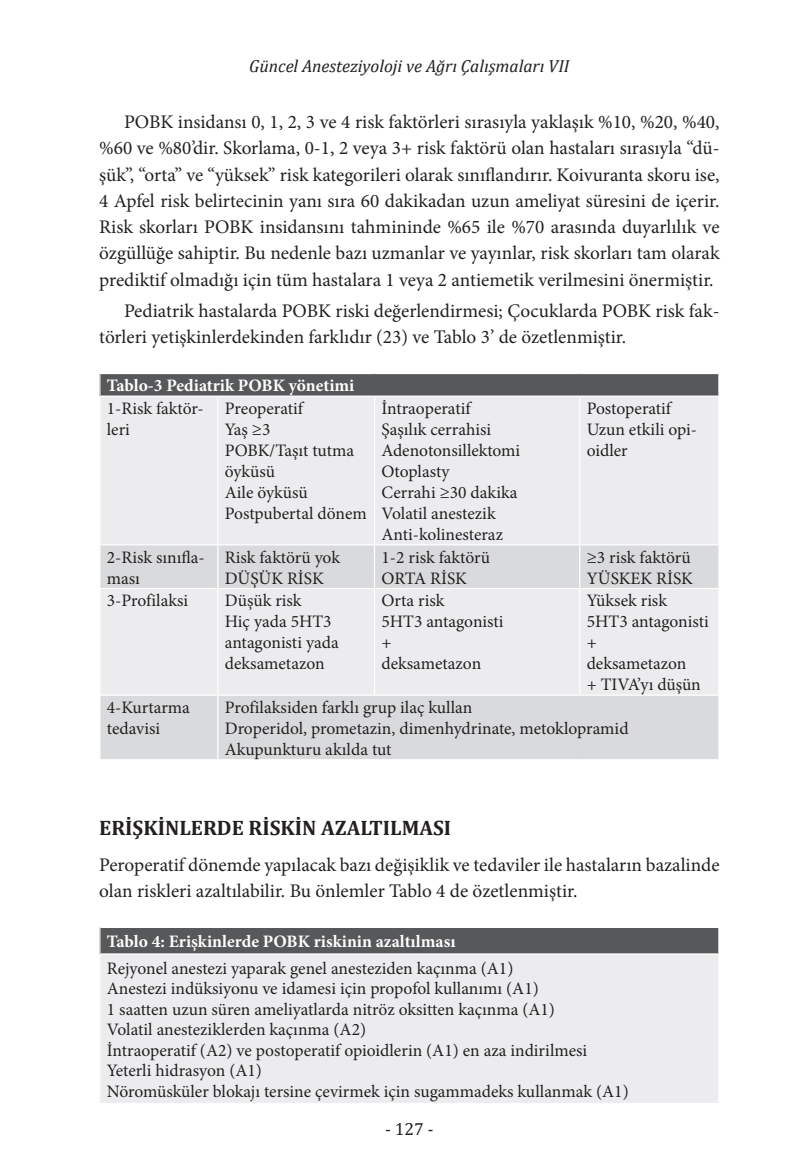
<style>
.page{position:relative;width:794px;height:1166px;background:#fff}
.page>*{position:absolute;margin:0;border:0;box-sizing:border-box;transform-origin:0 0}
.baslık_1{font:700 21px "Cambria";color:#231f20}
.duzyazi{font:19.25px/26.2px "Minion Pro";color:#231f20;text-align:justify}
.duzyazi_2{font:19.25px/26.2px "Minion Pro";color:#231f20}
.tabloyazi{font:17.5px/21px "Minion Pro";color:#231f20}
.tabloyazibold{font:700 17.5px "Minion Pro";color:#fff}
.t1{font:italic 17.5px "Cambria";color:#231f20}
.t2{font:17.5px "Cambria";color:#231f20}
</style>
<div class="page">
<div style="left:100px;top:373px;width:619px;height:23px;background:#57585a"></div>
<div style="left:101px;top:397px;width:617px;height:147px;background:#ececee"></div>
<svg style="left:100px;top:545px;width:618px;height:214px;background:#e2e3e5"></svg>
<hr style="left:217px;top:397px;width:1px;height:147px;background:#fff">
<hr style="left:374px;top:397px;width:1px;height:147px;background:#fff">
<hr style="left:579px;top:397px;width:1px;height:147px;background:#fff">
<hr style="left:217px;top:545px;width:1px;height:43px;background:#fff">
<hr style="left:374px;top:545px;width:1px;height:43px;background:#fff">
<hr style="left:579px;top:545px;width:1px;height:43px;background:#fff">
<hr style="left:99px;top:588px;width:119px;height:1px;background:#fff">
<hr style="left:218px;top:588px;width:156px;height:1px;background:#fff">
<hr style="left:217px;top:589px;width:1px;height:105px;background:#fff">
<hr style="left:374px;top:588px;width:206px;height:1px;background:#fff">
<hr style="left:374px;top:589px;width:1px;height:105px;background:#fff">
<hr style="left:580px;top:588px;width:139px;height:1px;background:#fff">
<hr style="left:579px;top:589px;width:1px;height:105px;background:#fff">
<hr style="left:99px;top:694px;width:119px;height:2px;background:#fff">
<hr style="left:218px;top:694px;width:156px;height:2px;background:#fff">
<hr style="left:217px;top:696px;width:1px;height:63px;background:#fff">
<hr style="left:374px;top:694px;width:206px;height:2px;background:#fff">
<hr style="left:580px;top:694px;width:139px;height:2px;background:#fff">
<hr style="left:99px;top:373px;width:119px;height:1px;background:#fff">
<svg style="left:99px;top:374px;width:1px;height:21px"></svg>
<hr style="left:218px;top:373px;width:156px;height:1px;background:#fff">
<hr style="left:374px;top:373px;width:206px;height:1px;background:#fff">
<hr style="left:580px;top:373px;width:139px;height:1px;background:#fff">
<svg style="left:718px;top:374px;width:1px;height:21px"></svg>
<hr style="left:99px;top:395px;width:119px;height:2px;background:#fff">
<hr style="left:218px;top:395px;width:156px;height:2px;background:#fff">
<hr style="left:374px;top:395px;width:206px;height:2px;background:#fff">
<hr style="left:580px;top:395px;width:139px;height:2px;background:#fff">
<div style="left:100px;top:927px;width:619px;height:27px;background:#57585a"></div>
<div style="left:100px;top:954px;width:619px;height:149px;background:#ececee"></div>
<hr style="left:718px;top:954px;width:1px;height:149px;background:#fff">
<hr style="left:99px;top:927px;width:620px;height:1px;background:#fff">
<svg style="left:99px;top:928px;width:1px;height:25px"></svg>
<svg style="left:718px;top:928px;width:1px;height:25px"></svg>
<hr style="left:99px;top:953px;width:620px;height:1px;background:#fff">
<p class="t1" style="left:249px;top:54px;width:322px">Güncel Anesteziyoloji ve Ağrı Çalışmaları VII</p>
<p class="duzyazi" style="left:99px;top:109px;width:622px;text-indent:25px">POBK insidansı 0, 1, 2, 3 ve 4 risk faktörleri sırasıyla yaklaşık %10, %20, %40, %60 ve %80’dir. Skorlama, 0-1, 2 veya 3+ risk faktörü olan hastaları sırasıyla “dü&shy;şük”, “orta” ve “yüksek” risk kategorileri olarak sınıflandırır. Koivuranta skoru ise, 4 Apfel risk belirtecinin yanı sıra 60 dakikadan uzun ameliyat süresini de içerir.<br>Risk skorları POBK insidansını tahmininde %65 ile %70 arasında duyarlılık ve özgüllüğe sahiptir. Bu nedenle bazı uzmanlar ve yayınlar, risk skorları tam olarak prediktif olmadığı için tüm hastalara 1 veya 2 antiemetik verilmesini önermiştir.</p>
<p class="duzyazi" style="left:99px;top:298px;width:622px;text-indent:25px">Pediatrik hastalarda POBK riski değerlendirmesi; Çocuklarda POBK risk fak&shy;törleri yetişkinlerdekinden farklıdır (23) ve Tablo 3’ de özetlenmiştir.</p>
<p class="tabloyazibold" style="left:107px;top:373px;width:249px">Tablo-3 Pediatrik POBK yönetimi</p>
<p class="tabloyazi" style="left:107px;top:398px;width:98px">1-Risk faktör&shy;leri</p>
<p class="tabloyazi" style="left:225px;top:398px;width:80px">Preoperatif</p>
<p class="tabloyazi" style="left:381px;top:398px;width:91px">İntraoperatif</p>
<p class="tabloyazi" style="left:381px;top:419px;width:111px">Şaşılık cerrahisi</p>
<p class="tabloyazi" style="left:381px;top:440px;width:140px">Adenotonsillektomi</p>
<p class="tabloyazi" style="left:381px;top:461px;width:70px">Otoplasty</p>
<p class="tabloyazi" style="left:381px;top:482px;width:138px">Cerrahi ≥30 dakika</p>
<p class="tabloyazi" style="left:381px;top:503px;width:116px">Volatil anestezik</p>
<p class="tabloyazi" style="left:381px;top:524px;width:123px">Anti-kolinesteraz</p>
<p class="tabloyazi" style="left:586px;top:398px;width:86px">Postoperatif</p>
<p class="tabloyazi" style="left:586px;top:419px;width:112px">Uzun etkili opi&shy;oidler</p>
<p class="tabloyazi" style="left:225px;top:419px;width:47px">Yaş ≥3</p>
<p class="tabloyazi" style="left:225px;top:440px;width:131px">POBK/Taşıt tutma öyküsü</p>
<p class="tabloyazi" style="left:225px;top:482px;width:84px">Aile öyküsü</p>
<p class="tabloyazi" style="left:225px;top:503px;width:143px">Postpubertal dönem</p>
<p class="tabloyazi" style="left:107px;top:546px;width:99px">2-Risk sınıfla&shy;ması</p>
<p class="tabloyazi" style="left:225px;top:546px;width:117px">Risk faktörü yok</p>
<p class="tabloyazi" style="left:225px;top:567px;width:100px">DÜŞÜK RİSK</p>
<p class="tabloyazi" style="left:107px;top:590px;width:83px">3-Profilaksi</p>
<p class="tabloyazi" style="left:225px;top:590px;width:78px">Düşük risk</p>
<p class="tabloyazi" style="left:225px;top:611px;width:115px">Hiç yada 5HT3 antagonisti yada deksametazon</p>
<p class="tabloyazi" style="left:381px;top:546px;width:110px">1-2 risk faktörü</p>
<p class="tabloyazi" style="left:381px;top:567px;width:87px">ORTA RİSK</p>
<p class="tabloyazi" style="left:381px;top:590px;width:65px">Orta risk</p>
<p class="tabloyazi" style="left:381px;top:611px;width:124px">5HT3 antagonisti</p>
<p class="tabloyazi" style="left:381px;top:632px;width:12px">+</p>
<p class="tabloyazi" style="left:381px;top:653px;width:101px">deksametazon</p>
<p class="tabloyazi" style="left:586px;top:546px;width:106px">≥3 risk faktörü</p>
<p class="tabloyazi" style="left:586px;top:567px;width:108px">YÜSKEK RİSK</p>
<p class="tabloyazi" style="left:586px;top:590px;width:82px">Yüksek risk</p>
<p class="tabloyazi" style="left:586px;top:611px;width:124px">5HT3 antagonisti</p>
<p class="tabloyazi" style="left:586px;top:632px;width:12px">+</p>
<p class="tabloyazi" style="left:586px;top:653px;width:101px">deksametazon</p>
<p class="tabloyazi" style="left:586px;top:674px;width:116px">+ TIVA’yı düşün</p>
<p class="tabloyazi" style="left:107px;top:697px;width:85px">4-Kurtarma tedavisi</p>
<p class="tabloyazi" style="left:225px;top:697px;width:249px">Profilaksiden farklı grup ilaç kullan</p>
<p class="tabloyazi" style="left:225px;top:718px;width:405px">Droperidol, prometazin, dimenhydrinate, metoklopramid</p>
<p class="tabloyazi" style="left:225px;top:739px;width:168px">Akupunkturu akılda tut</p>
<p class="baslık_1" style="left:99px;top:812px;width:353px">ERIŞKINLERDE RISKIN AZALTILMASI</p>
<p class="duzyazi_2" style="left:99px;top:851px;width:622px">Peroperatif dönemde yapılacak bazı değişiklik ve tedaviler ile hastaların bazalinde olan riskleri azaltılabilir. Bu önlemler Tablo 4 de özetlenmiştir.</p>
<p class="tabloyazibold" style="left:107px;top:929px;width:350px">Tablo 4: Erişkinlerde POBK riskinin azaltılması</p>
<p class="tabloyazi" style="left:107px;top:957px;width:408px">Rejyonel anestezi yaparak genel anesteziden kaçınma (A1)</p>
<p class="tabloyazi" style="left:107px;top:978px;width:433px">Anestezi indüksiyonu ve idamesi için propofol kullanımı (A1)</p>
<p class="tabloyazi" style="left:107px;top:998px;width:450px">1 saatten uzun süren ameliyatlarda nitröz oksitten kaçınma (A1)</p>
<p class="tabloyazi" style="left:107px;top:1019px;width:261px">Volatil anesteziklerden kaçınma (A2)</p>
<p class="tabloyazi" style="left:107px;top:1039px;width:482px">İntraoperatif (A2) ve postoperatif opioidlerin (A1) en aza indirilmesi</p>
<p class="tabloyazi" style="left:107px;top:1060px;width:157px">Yeterli hidrasyon (A1)</p>
<p class="tabloyazi" style="left:107px;top:1080px;width:523px">Nöromüsküler blokajı tersine çevirmek için sugammadeks kullanmak (A1)</p>
<p class="t2" style="left:385px;top:1118px;width:50px">- 127 -</p>
</div>
